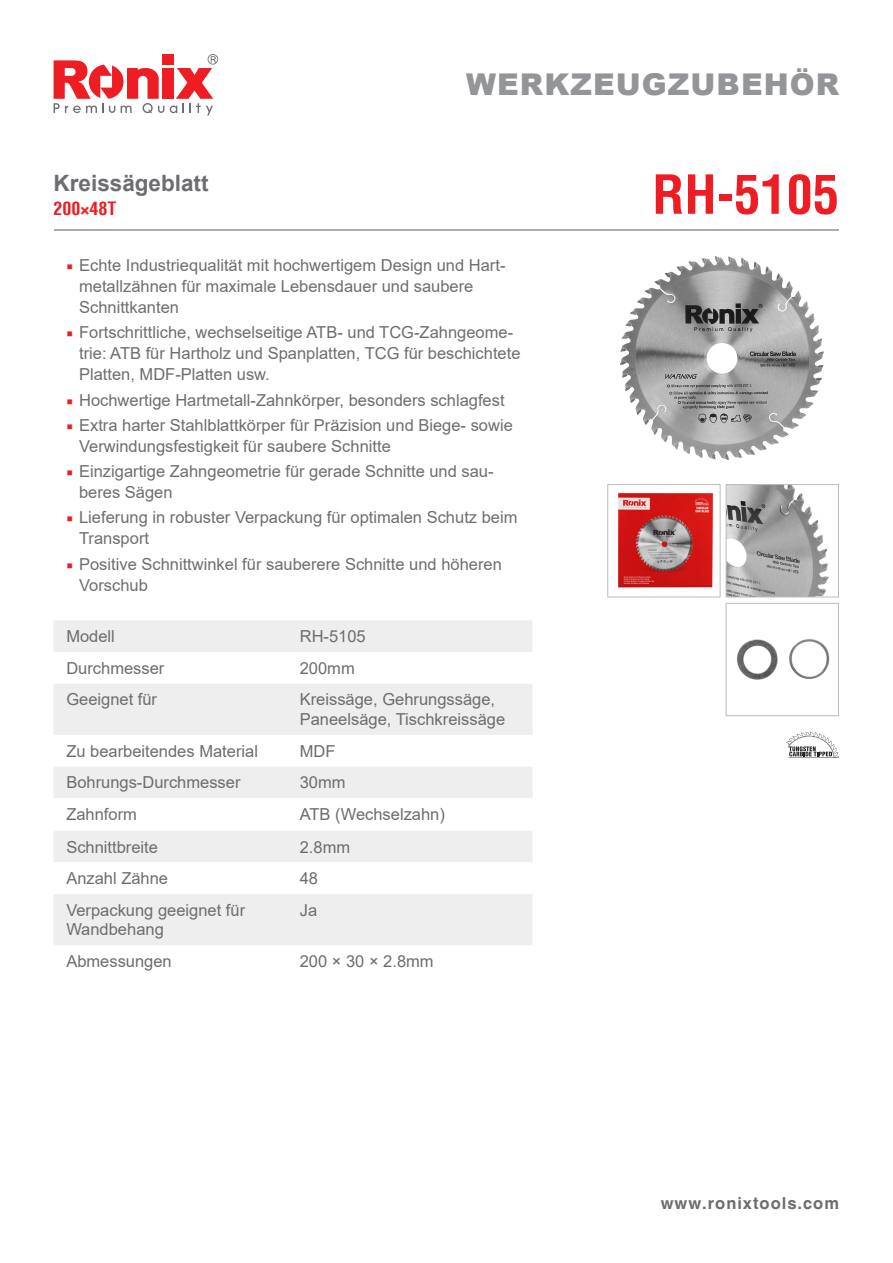
<style>
.page{position:relative;width:893px;height:1263px;background:#fff}
.page>*{position:absolute;margin:0;border:0;box-sizing:border-box;transform-origin:0 0}
.t1{font:700 condensed 52.5px "Helvetica LT";color:#ee1d23}
.t2{font:900 30px "Arial";letter-spacing:.035em;color:#939598}
.t3{font:700 22.5px "Arial";color:#6c6d70}
.t4{font:700 condensed 18px "Helvetica LT";color:#ee1d23}
.t5{font:16.5px/21px "Arial";color:#6d6e71}
.t6{font:16.5px/19.8px "Arial";color:#6c6d70}
.t7{font:700 16.5px "Helvetica CE";letter-spacing:.06em;color:#6c6d70}
.s1{font-family:"Minion Pro";color:#ee1d23}
</style>
<div class="page">
<svg style="left:170px;top:54px;width:48px;height:61px"></svg>
<div style="left:162px;top:68px;width:11px;height:31px;background:#ee1d23"></div>
<svg style="left:54px;top:60px;width:110px;height:53px"></svg>
<div style="left:162px;top:54px;width:11px;height:11px;background:#ee1d23"></div>
<div style="left:54px;top:620px;width:478px;height:32px;background:#eeeeef"></div>
<svg style="left:54px;top:684px;width:478px;height:261px;fill:#eeeeef"></svg>
<hr style="left:54px;top:229px;width:785px;height:2px;background:#6c6d70">
<img style="left:618px;top:493px;width:95px;height:95px">
<div style="left:607px;top:484px;width:114px;height:113px;border:1px solid #bcbdc0"></div>
<img style="left:728px;top:486px;width:101px;height:109px">
<div style="left:726px;top:484px;width:113px;height:113px;border:1px solid #bcbdc0"></div>
<img style="left:621px;top:256px;width:203px;height:203px">
<img style="left:736px;top:639px;width:94px;height:41px">
<div style="left:726px;top:603px;width:113px;height:113px;border:1px solid #bcbdc0"></div>
<svg style="left:786px;top:732px;width:53px;height:26px"></svg>
<p class="t3" style="left:54px;top:167px;width:157px">Kreissägeblatt</p>
<p class="t4" style="left:54px;top:197px;width:64px">200×48T</p>
<p class="t2" style="left:466px;top:63px;width:374px">WERKZEUGZUBEHÖR</p>
<p class="t1" style="left:652px;top:162px;width:188px">RH-5105</p>
<p class="t5" style="left:79px;top:255px;width:428px;text-indent:-13px"><span class="s1">■</span> Echte Industriequalität mit hochwertigem Design und Hart&shy;metallzähnen für maximale Lebensdauer und saubere<br>Schnittkanten</p>
<p class="t5" style="left:79px;top:322px;width:443px;text-indent:-13px"><span class="s1">■</span> Fortschrittliche, wechselseitige ATB- und TCG-Zahngeome&shy;trie: ATB für Hartholz und Spanplatten, TCG für beschichtete<br>Platten, MDF-Platten usw.</p>
<p class="t5" style="left:66px;top:389px;width:440px"><span class="s1">■</span> Hochwertige Hartmetall-Zahnkörper, besonders schlagfest</p>
<p class="t5" style="left:79px;top:414px;width:435px;text-indent:-13px"><span class="s1">■</span> Extra harter Stahlblattkörper für Präzision und Biege- sowie<br>Verwindungsfestigkeit für saubere Schnitte</p>
<p class="t5" style="left:79px;top:461px;width:416px;text-indent:-13px"><span class="s1">■</span> Einzigartige Zahngeometrie für gerade Schnitte und sau&shy;beres Sägen</p>
<p class="t5" style="left:79px;top:507px;width:440px;text-indent:-13px"><span class="s1">■</span> Lieferung in robuster Verpackung für optimalen Schutz beim<br>Transport</p>
<p class="t5" style="left:79px;top:553px;width:424px;text-indent:-13px"><span class="s1">■</span> Positive Schnittwinkel für sauberere Schnitte und höheren<br>Vorschub</p>
<p class="t6" style="left:66px;top:626px;width:50px">Modell</p>
<p class="t6" style="left:300px;top:626px;width:68px">RH-5105</p>
<p class="t6" style="left:66px;top:658px;width:100px">Durchmesser</p>
<p class="t6" style="left:300px;top:658px;width:57px">200mm</p>
<p class="t6" style="left:66px;top:689px;width:92px">Geeignet für</p>
<p class="t6" style="left:300px;top:689px;width:207px">Kreissäge, Gehrungssäge,<br>Paneelsäge, Tischkreissäge</p>
<p class="t6" style="left:66px;top:741px;width:193px">Zu bearbeitendes Material</p>
<p class="t6" style="left:300px;top:741px;width:37px">MDF</p>
<p class="t6" style="left:66px;top:772px;width:176px">Bohrungs-Durchmesser</p>
<p class="t6" style="left:300px;top:772px;width:47px">30mm</p>
<p class="t6" style="left:66px;top:804px;width:72px">Zahnform</p>
<p class="t6" style="left:300px;top:804px;width:147px">ATB (Wechselzahn)</p>
<p class="t6" style="left:66px;top:837px;width:93px">Schnittbreite</p>
<p class="t6" style="left:300px;top:837px;width:52px">2.8mm</p>
<p class="t6" style="left:66px;top:868px;width:103px">Anzahl Zähne</p>
<p class="t6" style="left:300px;top:868px;width:20px">48</p>
<p class="t6" style="left:66px;top:900px;width:180px">Verpackung geeignet für<br>Wandbehang</p>
<p class="t6" style="left:300px;top:900px;width:19px">Ja</p>
<p class="t6" style="left:66px;top:951px;width:107px">Abmessungen</p>
<p class="t6" style="left:300px;top:951px;width:135px">200 × 30 × 2.8mm</p>
<p class="t7" style="left:661px;top:1193px;width:180px">www.ronixtools.com</p>
</div>
